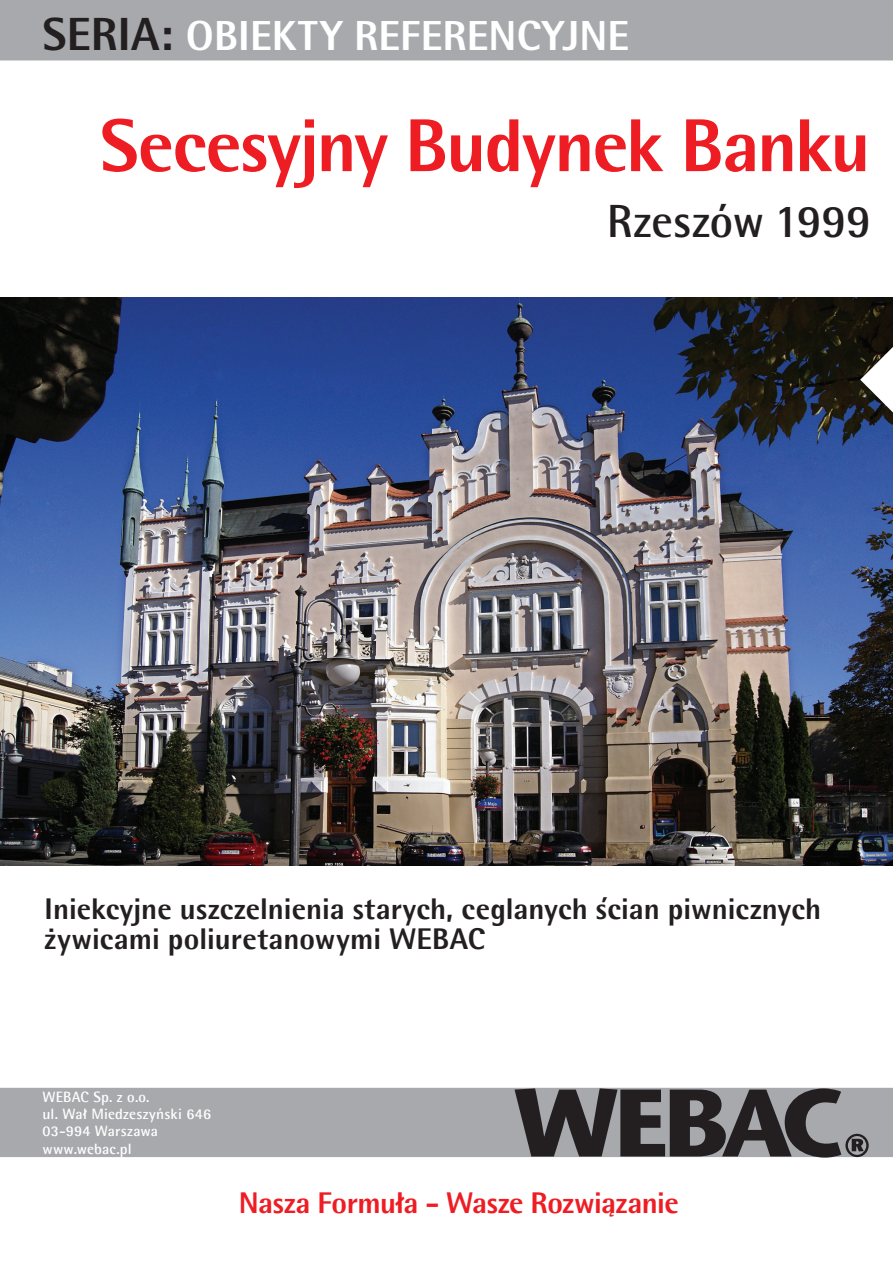
<style>
.page{position:relative;width:893px;height:1263px;background:#fff}
.page>*{position:absolute;margin:0;border:0;box-sizing:border-box;transform-origin:0 0}
.t1{font:800 75px "Rotis Semi Sans";letter-spacing:-.025em;color:#ee1d23}
.t2{font:700 46.5px "Rotis Semi Sans";letter-spacing:-.005em;color:#231f20}
.t3{font:800 42px "Rotis Semi Sans";letter-spacing:.005em;color:#fff}
.t4{font:800 30px/30px "Agfa Rotis Semisans";color:#231f20}
.t5{font:800 30px "Agfa Rotis Semisans";letter-spacing:-.015em;color:#ee1d23}
.t6{font:700 15px/17.2px "Agfa Rotis Semisans";letter-spacing:.01em;color:#fff}
.s1{font-size:46.5px;color:#231f20}
</style>
<div class="page">
<div style="left:0;top:1087px;width:893px;height:71px;background:#a8a9ad"></div>
<img style="left:0;top:298px;width:893px;height:567px">
<svg style="left:860px;top:347px;width:33px;height:65px"></svg>
<svg style="left:514px;top:1088px;width:355px;height:69px;background:#5c5a5d"></svg>
<div style="left:0;top:0;width:893px;height:61px;background:#a8a9ad"></div>
<h3 class="t3" style="left:43px;top:9px;width:588px"><span class="s1">SERIA:</span> OBIEKTY REFERENCYJNE</h3>
<h1 class="t1" style="left:100px;top:98px;width:772px">Secesyjny Budynek Banku</h1>
<h2 class="t2" style="left:607px;top:193px;width:266px">Rzeszów 1999</h2>
<p class="t4" style="left:45px;top:893px;width:778px">Iniekcyjne uszczelnienia starych, ceglanych ścian piwnicznych żywicami poliuretanowymi WEBAC</p>
<p class="t6" style="left:43px;top:1088px;width:170px">WEBAC Sp. z o.o.<br>ul. Wał Miedzeszyński 646<br>03-994 Warszawa www.webac.pl</p>
<p class="t5" style="left:239px;top:1183px;width:442px">Nasza Formuła - Wasze Rozwiązanie</p>
</div>
